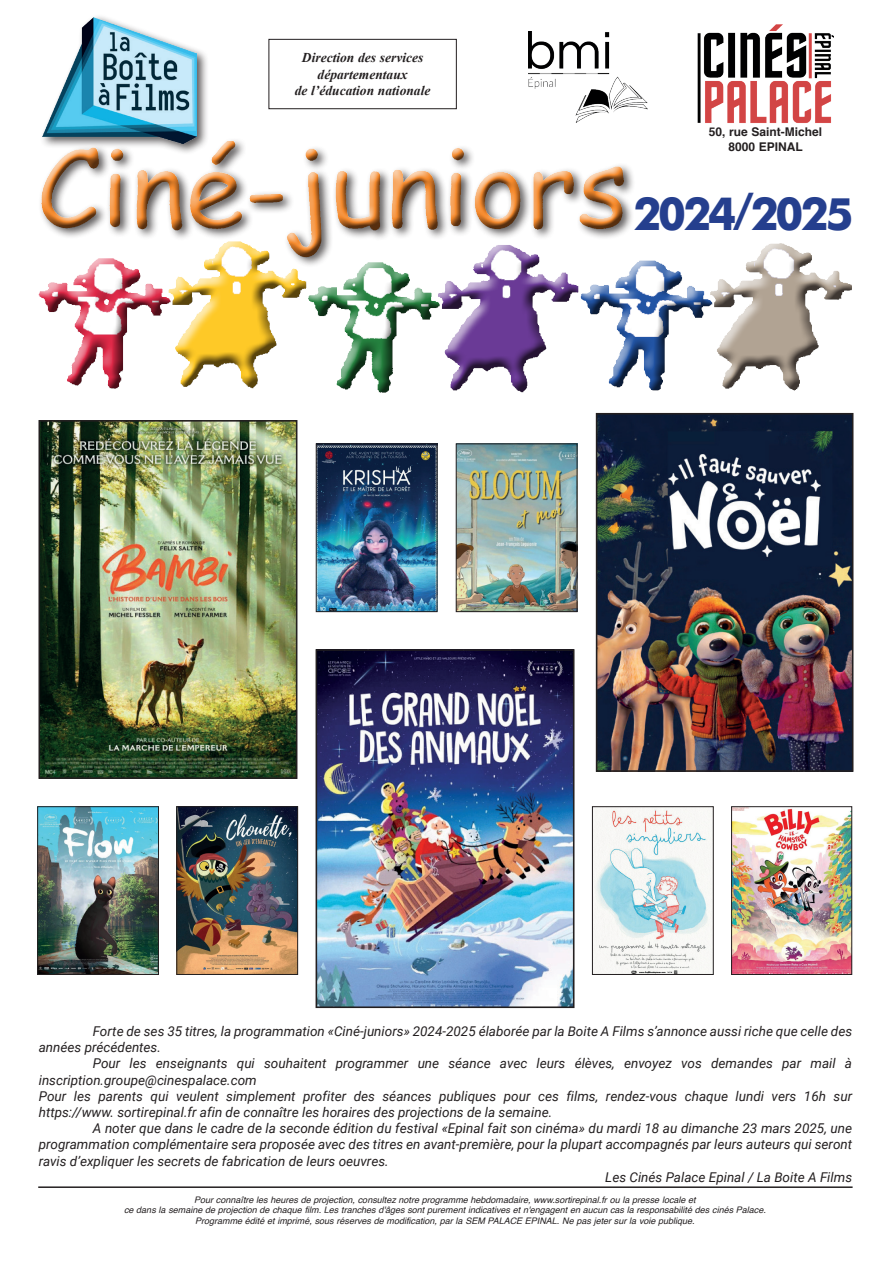
<style>
.page{position:relative;width:893px;height:1263px;background:#fff}
.page>*{position:absolute;margin:0;border:0;box-sizing:border-box;transform-origin:0 0}
.t1{font:700 45px "Tintin Majuscules";letter-spacing:-.06em;color:#253f8e}
.t2{font:italic 13.5px "Roboto";color:#231f20}
.t3{font:italic 700 13.5px/16.2px "Times New Roman";color:#231f20;text-align:center}
.t4{font:700 12px/15px "Helvetica";color:#231f20;text-align:center}
.t5{font:italic 9px/10.8px "Helvetica";color:#231f20;text-align:center}
</style>
<div class="page">
<img style="left:528px;top:32px;width:120px;height:90px">
<div style="left:269px;top:39px;width:188px;height:70px;border:1px solid #231f20"></div>
<hr style="left:38px;top:1186px;width:815px;height:2px;background:#231f20">
<div style="left:40px;top:14px;width:169px;height:141px;background:#231f20;opacity:.75"></div>
<img style="left:43px;top:17px;width:154px;height:121px">
<div style="left:38px;top:139px;width:596px;height:128px;background:#231f20;opacity:.75"></div>
<img style="left:697px;top:24px;width:136px;height:99px">
<img style="left:42px;top:423px;width:252px;height:353px">
<div style="left:39px;top:420px;width:258px;height:359px;border:2px solid #231f20"></div>
<img style="left:599px;top:416px;width:251px;height:353px">
<div style="left:596px;top:413px;width:257px;height:359px;border:2px solid #231f20"></div>
<img style="left:319px;top:652px;width:252px;height:353px">
<div style="left:316px;top:649px;width:258px;height:359px;border:2px solid #231f20"></div>
<img style="left:39px;top:808px;width:118px;height:165px">
<div style="left:37px;top:806px;width:122px;height:169px;border:1px solid #231f20"></div>
<img style="left:178px;top:808px;width:118px;height:165px">
<div style="left:176px;top:806px;width:122px;height:169px;border:1px solid #231f20"></div>
<img style="left:318px;top:445px;width:117px;height:165px">
<div style="left:316px;top:443px;width:121px;height:169px;border:1px solid #231f20"></div>
<img style="left:458px;top:445px;width:117px;height:165px">
<div style="left:456px;top:443px;width:121px;height:169px;border:1px solid #231f20"></div>
<img style="left:733px;top:808px;width:117px;height:165px">
<div style="left:731px;top:806px;width:121px;height:169px;border:1px solid #231f20"></div>
<img style="left:594px;top:808px;width:118px;height:165px">
<div style="left:592px;top:806px;width:122px;height:169px;border:1px solid #231f20"></div>
<div style="left:28px;top:230px;width:833px;height:165px;background:#fff;opacity:.75"></div>
<div style="left:30px;top:245px;width:833px;height:150px;background:#231f20;opacity:.75"></div>
<p class="t3" style="left:295px;top:49px;width:137px">Direction des services départementaux<br>de l’éducation nationale</p>
<p class="t4" style="left:709px;top:125px;width:115px">50, rue Saint-Michel<br>8000 EPINAL</p>
<h1 class="t1" style="left:634px;top:187px;width:221px">2024/2025</h1>
<p class="t2" style="left:93px;top:1022px;width:761px">Forte de ses 35 titres, la programmation «Ciné-juniors» 2024-2025 élaborée par la Boite A Films s’annonce aussi riche que celle des</p>
<p class="t2" style="left:39px;top:1038px;width:124px">années précédentes.</p>
<p class="t2" style="left:93px;top:1054px;width:761px">Pour les enseignants qui souhaitent programmer une séance avec leurs élèves, envoyez vos demandes par mail à</p>
<p class="t2" style="left:39px;top:1070px;width:219px">inscription.groupe@cinespalace.com</p>
<p class="t2" style="left:39px;top:1086px;width:815px">Pour les parents qui veulent simplement profiter des séances publiques pour ces films, rendez-vous chaque lundi vers 16h sur</p>
<p class="t2" style="left:39px;top:1103px;width:515px">https://www. sortirepinal.fr afin de connaître les horaires des projections de la semaine.</p>
<p class="t2" style="left:93px;top:1119px;width:761px">A noter que dans le cadre de la seconde édition du festival «Epinal fait son cinéma» du mardi 18 au dimanche 23 mars 2025, une</p>
<p class="t2" style="left:39px;top:1135px;width:815px">programmation complémentaire sera proposée avec des titres en avant-première, pour la plupart accompagnés par leurs auteurs qui seront</p>
<p class="t2" style="left:39px;top:1151px;width:351px">ravis d’expliquer les secrets de fabrication de leurs oeuvres.</p>
<p class="t2" style="left:605px;top:1167px;width:248px">Les Cinés Palace Epinal / La Boite A Films</p>
<p class="t5" style="left:124px;top:1194px;width:643px">Pour connaître les heures de projection, consultez notre programme hebdomadaire, www.sortirepinal.fr ou la presse locale et<br>ce dans la semaine de projection de chaque film. Les tranches d'âges sont purement indicatives et n'engagent en aucun cas la responsabilité des cinés Palace.<br>Programme édité et imprimé, sous réserves de modification, par la SEM PALACE EPINAL. Ne pas jeter sur la voie publique.</p>
</div>
